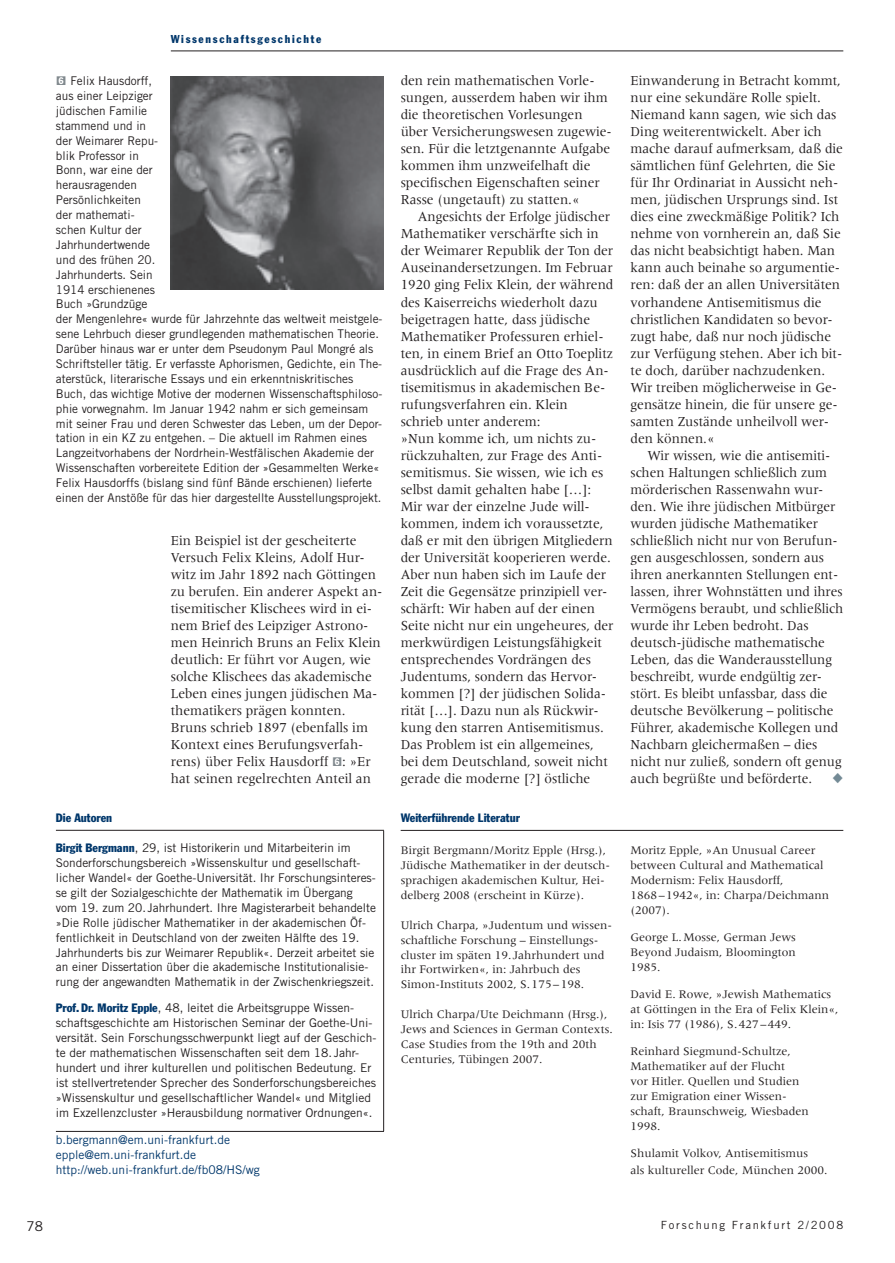
<style>
.page{position:relative;width:895px;height:1263px;background:#fff}
.page>*{position:absolute;margin:0;border:0;box-sizing:border-box;transform-origin:0 0}
.t1{font:14.25px/17px "Meridien";color:#231f20;scale:.95 1}
.t2{font:14.25px/17px "Meridien";color:#231f20;scale:.94 1}
.t3{font:13.5px "Trade Gothic";color:#231f20}
.t4{font:12px/14.9px "Trade Gothic";color:#231f20}
.t5{font:12px/14.9px "Meridien";color:#231f20}
.t6{font:12px/14.9px "Trade Gothic";color:#00376b}
.t7{font:condensed 12px "Franklin Gothic";color:#00376b}
.t8{font:11.25px "Trade Gothic";letter-spacing:.15em;color:#231f20}
.t9{font:condensed 11.25px "Franklin Gothic";letter-spacing:.15em;color:#00376b}
.s1{font-family:"Gothic Ziff";font-weight:500;color:#81898e}
.s2{font-family:"Gothic Ziff";font-weight:500;font-size:12px;color:#81898e}
.s3{font-family:"Franklin Gothic";font-stretch:condensed;color:#00376b}
</style>
<div class="page">
<img style="left:171px;top:77px;width:212px;height:212px">
<hr style="left:171px;top:51px;width:671px;height:1px;background:#231f20">
<hr style="left:56px;top:830px;width:328px;height:1px;background:#231f20">
<hr style="left:383px;top:830px;width:1px;height:301px;background:#231f20">
<hr style="left:56px;top:1131px;width:328px;height:1px;background:#231f20">
<hr style="left:400px;top:830px;width:442px;height:1px;background:#231f20">
<p class="t9" style="left:171px;top:35px;width:152px">Wissenschaftsgeschichte</p>
<p class="t4" style="left:56px;top:74px;width:328px"><span class="s1">6</span> Felix Hausdorff,<br>aus einer Leipziger<br>jüdischen Familie<br>stammend und in<br>der Weimarer Repu-<br>blik Professor in<br>Bonn, war eine der<br>herausragenden<br>Persönlichkeiten<br>der mathemati-<br>schen Kultur der<br>Jahrhundertwende<br>und des frühen 20.<br>Jahrhunderts. Sein<br>1914 erschienenes<br>Buch »Grundzüge<br>der Mengenlehre« wurde für Jahrzehnte das weltweit meistgele&shy;sene Lehrbuch dieser grundlegenden mathematischen Theorie.<br>Darüber hinaus war er unter dem Pseudonym Paul Mongré als Schriftsteller tätig. Er verfasste Aphorismen, Gedichte, ein The&shy;aterstück, literarische Essays und ein erkenntniskritisches Buch, das wichtige Motive der modernen Wissenschaftsphiloso&shy;phie vorwegnahm. Im Januar 1942 nahm er sich gemeinsam mit seiner Frau und deren Schwester das Leben, um der Depor&shy;tation in ein KZ zu entgehen. – Die aktuell im Rahmen eines Langzeitvorhabens der Nordrhein-Westfälischen Akademie der Wissenschaften vorbereitete Edition der »Gesammelten Werke« Felix Hausdorffs (bislang sind fünf Bände erschienen) lieferte einen der Anstöße für das hier dargestellte Ausstellungsprojekt.</p>
<p class="t1" style="left:630px;top:73px;width:225px">Einwanderung in Betracht kommt, nur eine sekundäre Rolle spielt.<br>Niemand kann sagen, wie sich das<br>Ding weiterentwickelt. Aber ich mache darauf aufmerksam, daß die sämtlichen fünf Gelehrten, die Sie für Ihr Ordinariat in Aussicht neh&shy;men, jüdischen Ursprungs sind. Ist dies eine zweckmäßige Politik? Ich nehme von vornherein an, daß Sie das nicht beabsichtigt haben. Man kann auch beinahe so argumentie&shy;ren: daß der an allen Universitäten vorhandene Antisemitismus die christlichen Kandidaten so bevor&shy;zugt habe, daß nur noch jüdische zur Verfügung stehen. Aber ich bit&shy;te doch, darüber nachzudenken.<br>Wir treiben möglicherweise in Ge&shy;gensätze hinein, die für unsere ge&shy;samten Zustände unheilvoll wer&shy;den können.«</p>
<p class="t1" style="left:400px;top:73px;width:224px">den rein mathematischen Vorle&shy;sungen, ausserdem haben wir ihm die theoretischen Vorlesungen über Versicherungswesen zugewie&shy;sen. Für die letztgenannte Aufgabe kommen ihm unzweifelhaft die specifischen Eigenschaften seiner Rasse (ungetauft) zu statten.«</p>
<p class="t1" style="left:400px;top:209px;width:225px;text-indent:17px">Angesichts der Erfolge jüdischer Mathematiker verschärfte sich in der Weimarer Republik der Ton der Auseinandersetzungen. Im Februar 1920 ging Felix Klein, der während des Kaiserreichs wiederholt dazu beigetragen hatte, dass jüdische Mathematiker Professuren erhiel&shy;ten, in einem Brief an Otto Toeplitz ausdrücklich auf die Frage des An&shy;tisemitismus in akademischen Be&shy;rufungsverfahren ein. Klein schrieb unter anderem:<br>»Nun komme ich, um nichts zu&shy;rückzuhalten, zur Frage des Anti&shy;semitismus. Sie wissen, wie ich es selbst damit gehalten habe […]:<br>Mir war der einzelne Jude will&shy;kommen, indem ich voraussetzte, daß er mit den übrigen Mitgliedern der Universität kooperieren werde.<br>Aber nun haben sich im Laufe der Zeit die Gegensätze prinzipiell ver&shy;schärft: Wir haben auf der einen Seite nicht nur ein ungeheures, der merkwürdigen Leistungsfähigkeit entsprechendes Vordrängen des Judentums, sondern das Hervor&shy;kommen [?] der jüdischen Solida&shy;rität […]. Dazu nun als Rückwir&shy;kung den starren Antisemitismus.<br>Das Problem ist ein allgemeines, bei dem Deutschland, soweit nicht gerade die moderne [?] östliche</p>
<p class="t2" style="left:630px;top:447px;width:228px;text-indent:17px">Wir wissen, wie die antisemiti&shy;schen Haltungen schließlich zum mörderischen Rassenwahn wur&shy;den. Wie ihre jüdischen Mitbürger wurden jüdische Mathematiker schließlich nicht nur von Berufun&shy;gen ausgeschlossen, sondern aus ihren anerkannten Stellungen ent&shy;lassen, ihrer Wohnstätten und ihres Vermögens beraubt, und schließlich wurde ihr Leben bedroht. Das deutsch-jüdische mathematische Leben, das die Wanderausstellung beschreibt, wurde endgültig zer&shy;stört. Es bleibt unfassbar, dass die deutsche Bevölkerung – politische Führer, akademische Kollegen und Nachbarn gleichermaßen – dies nicht nur zuließ, sondern oft genug auch begrüßte und beförderte.</p>
<p class="t1" style="left:171px;top:533px;width:224px">Ein Beispiel ist der gescheiterte Versuch Felix Kleins, Adolf Hur&shy;witz im Jahr 1892 nach Göttingen zu berufen. Ein anderer Aspekt an&shy;tisemitischer Klischees wird in ei&shy;nem Brief des Leipziger Astrono&shy;men Heinrich Bruns an Felix Klein deutlich: Er führt vor Augen, wie solche Klischees das akademische Leben eines jungen jüdischen Ma&shy;thematikers prägen konnten.<br>Bruns schrieb 1897 (ebenfalls im Kontext eines Berufungsverfah&shy;rens) über Felix Hausdorff <span class="s2">6</span>: »Er hat seinen regelrechten Anteil an</p>
<p class="t7" style="left:56px;top:813px;width:58px">Die Autoren</p>
<p class="t4" style="left:56px;top:841px;width:321px"><span class="s3">Birgit Bergmann</span>, 29, ist Historikerin und Mitarbeiterin im<br>Son derforschungsbereich »Wissenskultur und gesellschaft&shy;licher Wandel« der Goethe-Universität. Ihr Forschungsinteres&shy;se gilt der Sozialgeschichte der Mathematik im Übergang vom 19. zum 20. Jahrhundert. Ihre Magisterarbeit behandelte »Die Rolle jüdischer Mathematiker in der akademischen Öf&shy;fentlich keit in Deutschland von der zweiten Hälfte des 19.<br>Jahrhunderts bis zur Weimarer Republik«. Derzeit arbeitet sie an einer Dissertation über die akademische Institutionalisie&shy;rung der angewandten Mathematik in der Zwischenkriegszeit.</p>
<p class="t4" style="left:56px;top:1001px;width:322px"><span class="s3">Prof. Dr. Moritz Epple</span>, 48, leitet die Arbeitsgruppe Wissen&shy;schaftsgeschichte am Historischen Seminar der Goethe-Uni&shy;versität. Sein Forschungsschwerpunkt liegt auf der Geschich&shy;te der mathematischen Wissenschaften seit dem 18. Jahr&shy;hundert und ihrer kulturellen und politischen Bedeutung. Er ist stellvertretender Sprecher des Sonderforschungsbereiches »Wissenskultur und gesellschaftlicher Wandel« und Mitglied im Exzellenzcluster »Herausbildung normativer Ordnungen«.</p>
<p class="t6" style="left:56px;top:1133px;width:205px">b.bergmann@em.uni-frankfurt.de epple@em.uni-frankfurt.de http://web.uni-frankfurt.de/fb08/HS/wg</p>
<p class="t7" style="left:400px;top:813px;width:121px">Weiterführende Literatur</p>
<p class="t5" style="left:400px;top:844px;width:211px">Birgit Bergmann/Moritz Epple (Hrsg.), Jüdische Mathematiker in der deutsch&shy;sprachigen akademischen Kultur, Hei&shy;delberg 2008 (erscheint in Kürze).</p>
<p class="t5" style="left:400px;top:918px;width:213px">Ulrich Charpa, »Judentum und wissen&shy;schaftliche Forschung – Einstellungs&shy;cluster im späten 19. Jahrhundert und ihr Fortwirken«, in: Jahrbuch des Simon-Instituts 2002, S. 175 – 198.</p>
<p class="t5" style="left:400px;top:1007px;width:213px">Ulrich Charpa/Ute Deichmann (Hrsg.), Jews and Sciences in German Contexts.<br>Case Studies from the 19th and 20th Centuries, Tübingen 2007.</p>
<p class="t5" style="left:630px;top:844px;width:200px">Moritz Epple, »An Unusual Career between Cultural and Mathematical<br>Modernism: Felix Hausdorff,<br>1868 – 1942«, in: Charpa/Deichmann (2007).</p>
<p class="t5" style="left:630px;top:931px;width:167px;text-align:justify">George L. Mosse, German Jews Beyond Judaism, Bloomington 1985.</p>
<p class="t5" style="left:630px;top:988px;width:209px">David E. Rowe, »Jewish Mathematics at Göttingen in the Era of Felix Klein«, in: Isis 77 (1986), S. 427 – 449.</p>
<p class="t5" style="left:630px;top:1045px;width:180px">Reinhard Siegmund-Schultze,<br>Mathematiker auf der Flucht<br>vor Hitler. Quellen und Studien zur Emigration einer Wissen&shy;schaft, Braunschweig, Wies baden<br>1998.</p>
<p class="t5" style="left:630px;top:1145px;width:198px;line-height:16.8px">Shulamit Volkov, Antisemitismus<br>als kultureller Code, München 2000.</p>
<p class="t3" style="left:27px;top:1221px;width:18px">78</p>
<p class="t8" style="left:660px;top:1221px;width:184px">Forschung Frankfurt 2/2008</p>
</div>
